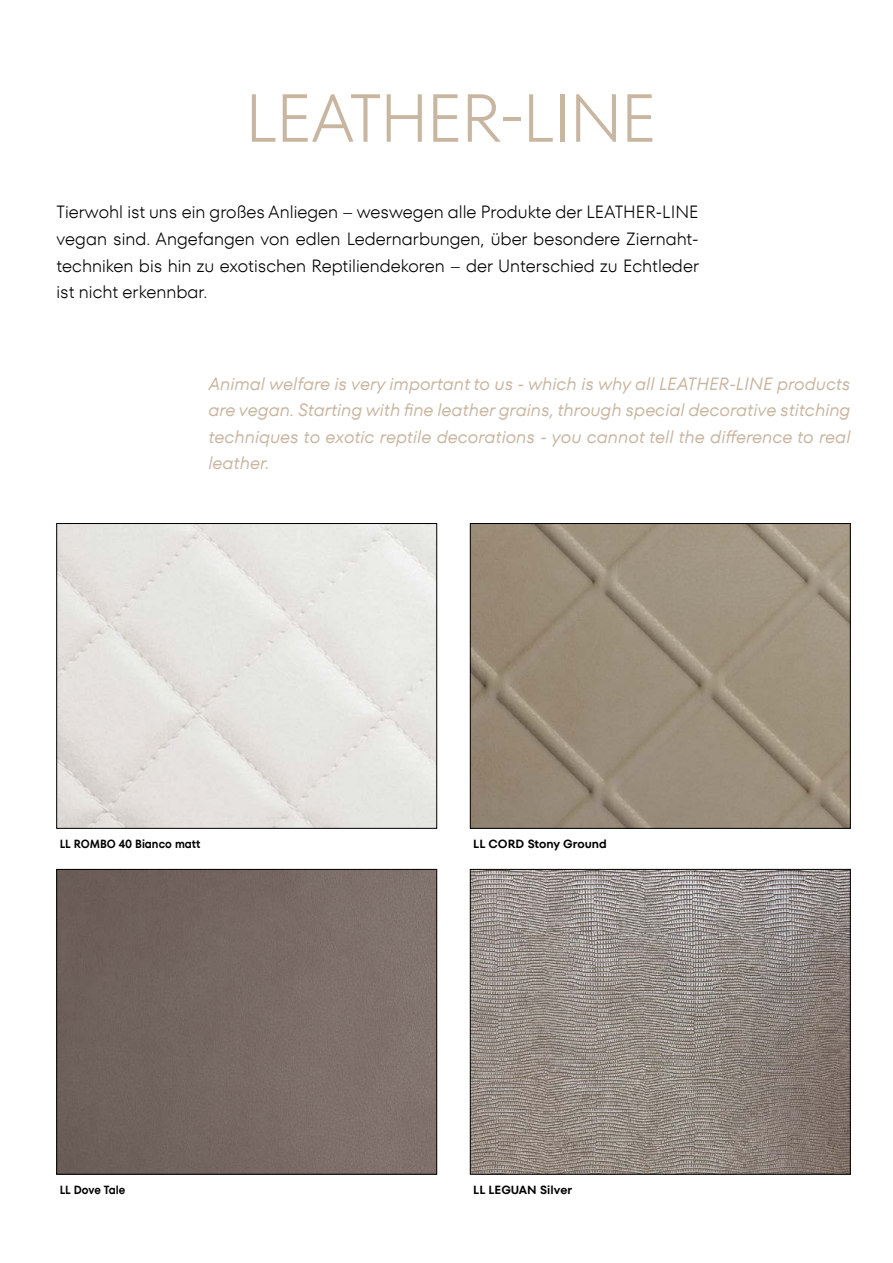
<style>
.page{position:relative;width:893px;height:1263px;background:#fff}
.page>*{position:absolute;margin:0;border:0;box-sizing:border-box;transform-origin:0 0}
.t1{font:300 67.8px "TT Fors";letter-spacing:-.025em;color:#c9b6a1}
.t2{font:300 17.7px/26.5px "TT Fors";color:#000;text-align:justify}
.t3{font:italic 17.7px/26.5px "TT Fors";color:#c9b6a1;text-align:justify}
.t4{font:600 11.85px "TT Fors";color:#000}
.t5{font:600 11.85px "TT Fors";color:#000;scale:.92 1}
</style>
<div class="page">
<img style="left:59px;top:525px;width:376px;height:301px">
<div style="left:57px;top:523px;width:380px;height:305px;border:1px solid #000"></div>
<img style="left:59px;top:871px;width:376px;height:301px">
<div style="left:57px;top:869px;width:380px;height:305px;border:1px solid #000"></div>
<img style="left:472px;top:525px;width:376px;height:301px">
<div style="left:470px;top:523px;width:380px;height:305px;border:1px solid #000"></div>
<img style="left:472px;top:871px;width:376px;height:301px">
<div style="left:470px;top:869px;width:380px;height:305px;border:1px solid #000"></div>
<h1 class="t1" style="left:245px;top:79px;width:413px">LEATHER-LINE</h1>
<p class="t2" style="left:57px;top:199px;width:644px">Tierwohl ist uns ein großes Anliegen – weswegen alle Produkte der LEATHER-LINE vegan sind. Angefangen von edlen Ledernarbungen, über besondere Ziernaht&shy;techniken bis hin zu exotischen Reptiliendekoren – der Unterschied zu Echtleder ist nicht erkennbar.</p>
<p class="t3" style="left:208px;top:370px;width:644px">Animal welfare is very important to us - which is why all LEATHER-LINE products are vegan. Starting with fine leather grains, through special decorative stitching techniques to exotic reptile decorations - you cannot tell the difference to real leather.</p>
<p class="t5" style="left:60px;top:837px;width:155px">LL ROMBO 40 Bianco matt</p>
<p class="t5" style="left:60px;top:1183px;width:73px">LL Dove Tale</p>
<p class="t4" style="left:473px;top:837px;width:135px">LL CORD Stony Ground</p>
<p class="t4" style="left:473px;top:1183px;width:100px">LL LEGUAN Silver</p>
</div>
